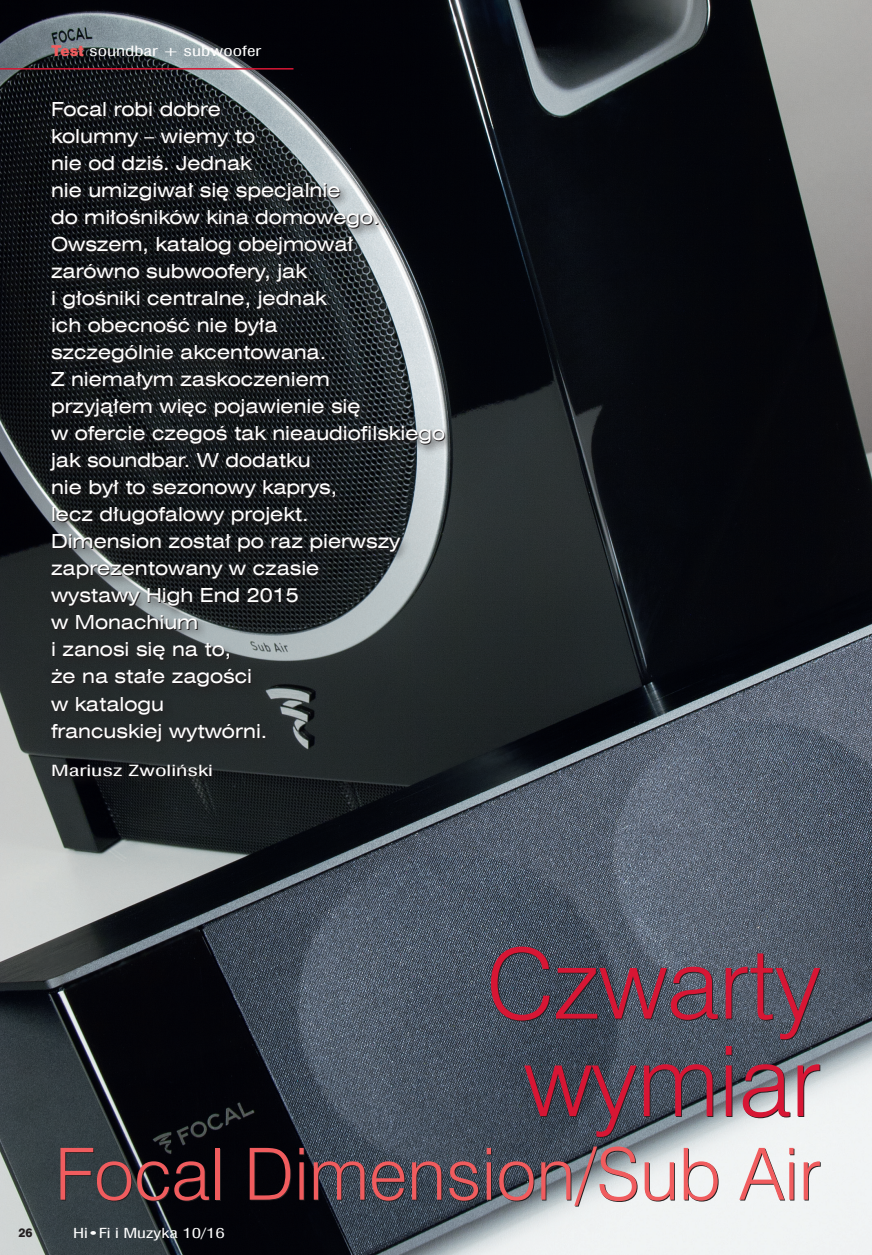
<style>
.page{position:relative;width:872px;height:1255px;background:#fff}
.page>*{position:absolute;margin:0;border:0;box-sizing:border-box;transform-origin:0 0}
.tytul_tekstu{font:97.5px/97.5px "Swis 721 Lt EU";color:#d71634;text-align:center}
.tytul_tekstu-2{font:72px "Swis 721 Lt EU";color:#f05c5e}
.lead{font:19.5px/27px "Swis 721 Ex EU";color:#fff}
.autor{font:15px "Swis 721 Cn EU";color:#fff;scale:1.6 1}
.t1{font:13.8px "Swis 721 Cn EU";color:#fff;scale:1.4 1}
.t2{font:13.5px "Swis 721 Cn EU";letter-spacing:-.005em;color:#fff;scale:1.4 1}
.t3{font:12px "Swis 721 Hv EU";color:#231f20}
.s1{font-family:"Swis 721 Blk 2 EU";color:#f05c5e}
</style>
<div class="page">
<img style="left:0;top:0;width:872px;height:1254px">
<hr style="left:0;top:68px;width:293px;height:2px;background:#d71634">
<div style="left:46px;top:98px;width:409px;height:690px;background:#231f20;opacity:.75"></div>
<p class="t1" style="left:51px;top:41px;width:152px"><span class="s1">Test</span> soundbar + subwoofer</p>
<p class="lead" style="left:51px;top:96px;width:395px">Focal robi dobre<br>kolumny – wiemy to<br>nie od dziś. Jednak<br>nie umizgiwał się specjalnie<br>do miłośników kina domowego.<br>Owszem, katalog obejmował zarówno subwoofery, jak<br>i głośniki centralne, jednak<br>ich obecność nie była<br>szczególnie akcentowana.<br>Z niemałym zaskoczeniem<br>przyjąłem więc pojawienie się<br>w ofercie czegoś tak nieaudiofilskiego jak soundbar. W dodatku<br>nie był to sezonowy kaprys,<br>lecz długofalowy projekt.<br>Dimension został po raz pierwszy zaprezentowany w czasie<br>wystawy High End 2015<br>w Monachium<br>i zanosi się na to,<br>że na stałe zagości<br>w katalogu<br>francuskiej wytwórni.</p>
<p class="autor" style="left:51px;top:760px;width:103px">Mariusz Zwoliński</p>
<p class="tytul_tekstu" style="left:486px;top:937px;width:336px">Czwarty wymiar</p>
<p class="tytul_tekstu-2" style="left:55px;top:1130px;width:767px">Focal Dimension/Sub Air</p>
<p class="t3" style="left:18px;top:1225px;width:16px">26</p>
<p class="t2" style="left:73px;top:1224px;width:110px">Hi•Fi i Muzyka 10/16</p>
</div>
